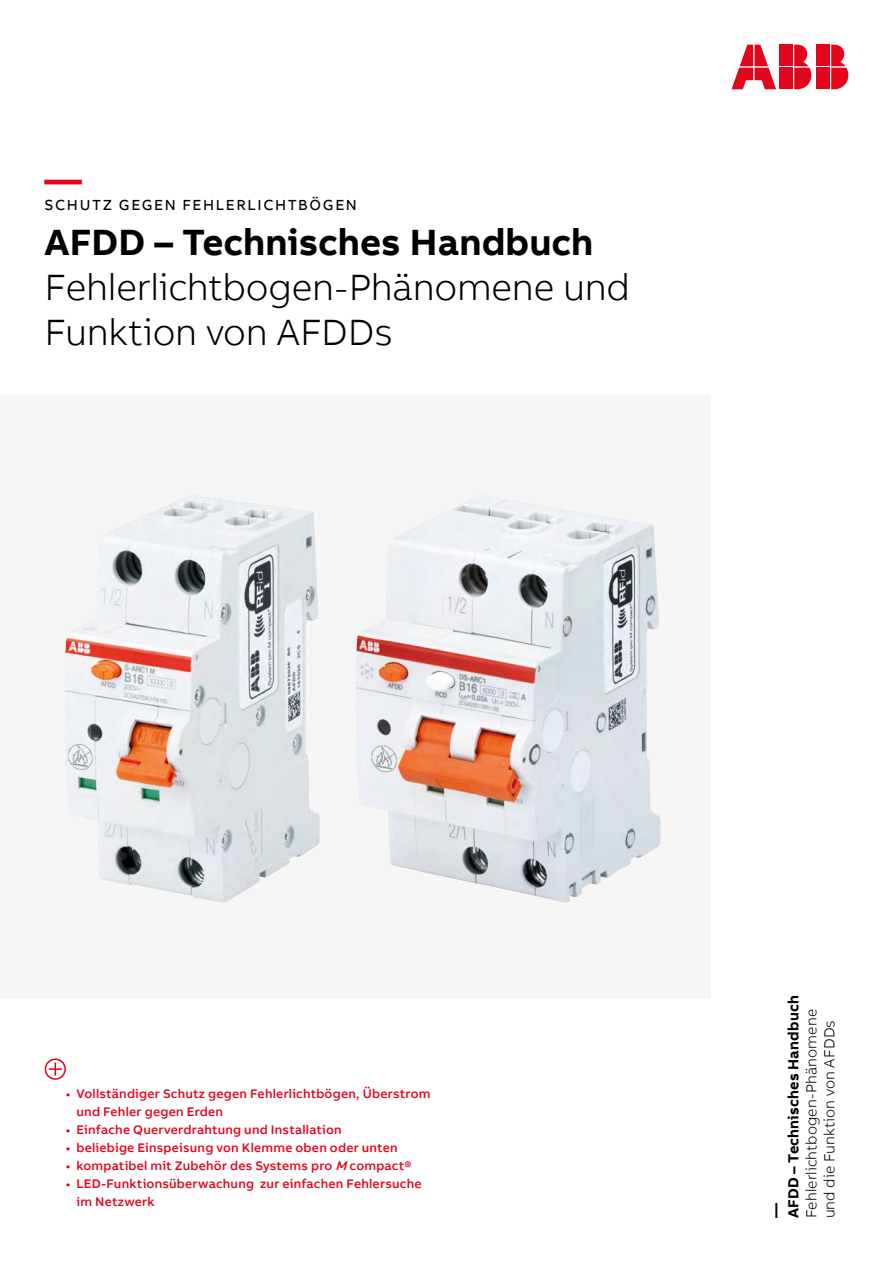
<style>
.page{position:relative;width:893px;height:1263px;background:#fff}
.page>*{position:absolute;margin:0;border:0;box-sizing:border-box;transform-origin:0 0}
.t1{font:300 37.5px/45px "AB Bvoice";letter-spacing:-.01em;color:#000}
.t2{font:700 37.5px "AB Bvoice";color:#000}
.t3{font:700 37.5px "AB Bvoice";color:#e3051b}
.t4{font:300 15px/18px "AB Bvoice";letter-spacing:.005em;color:#000}
.t5{font:15px "AB Bvoice";letter-spacing:.105em;color:#000}
.t6{font:700 15px/18px "AB Bvoice";letter-spacing:.015em;color:#000}
.t7{font:500 12.75px/18px "AB Bvoice";letter-spacing:.02em;color:#e3051b}
.s1{font-style:italic}
</style>
<div class="page">
<div style="left:0;top:396px;width:711px;height:603px;background:#f6f6f6"></div>
<img style="left:65px;top:495px;width:255px;height:408px">
<img style="left:356px;top:495px;width:305px;height:408px">
<div style="left:817px;top:45px;width:13px;height:21px;background:#e3051b"></div>
<div style="left:817px;top:68px;width:13px;height:21px;background:#e3051b"></div>
<svg style="left:831px;top:45px;width:17px;height:44px"></svg>
<svg style="left:731px;top:45px;width:45px;height:44px"></svg>
<div style="left:780px;top:45px;width:13px;height:21px;background:#e3051b"></div>
<div style="left:780px;top:68px;width:13px;height:21px;background:#e3051b"></div>
<svg style="left:794px;top:45px;width:17px;height:44px"></svg>
<svg style="left:45px;top:1058px;width:21px;height:22px"></svg>
<h1 class="t3" style="left:45px;top:155px;width:39px">—</h1>
<p class="t5" style="left:45px;top:196px;width:314px">SCHUTZ GEGEN FEHLERLICHTBÖGEN</p>
<h1 class="t2" style="left:45px;top:218px;width:550px">AFDD – Technisches Handbuch</h1>
<h1 class="t1" style="left:45px;top:265px;width:587px">Fehlerlichtbogen-Phänomene und<br>Funktion von AFDDs</h1>
<p class="t7" style="left:77px;top:1084px;width:355px;text-indent:-11px">• Vollständiger Schutz gegen Fehlerlichtbögen, Überstrom und Fehler gegen Erden</p>
<p class="t7" style="left:66px;top:1120px;width:277px">• Einfache Querverdrahtung und Installation</p>
<p class="t7" style="left:66px;top:1138px;width:333px">• beliebige Einspeisung von Klemme oben oder unten</p>
<p class="t7" style="left:66px;top:1156px;width:347px">• kompatibel mit Zubehör des Systems pro <span class="s1">M</span> compact®</p>
<p class="t7" style="left:77px;top:1174px;width:347px;text-indent:-11px">• LED-Funktionsüberwachung zur einfachen Fehlersuche im Netzwerk</p>
<p class="t6" style="left:766px;top:1218px;width:225px;rotate:-90deg">—<br>AFDD – Technisches Handbuch</p>
<p class="t4" style="left:802px;top:1218px;width:211px;rotate:-90deg">Fehlerlichtbogen-Phänomene und die Funktion von AFDDs</p>
</div>
